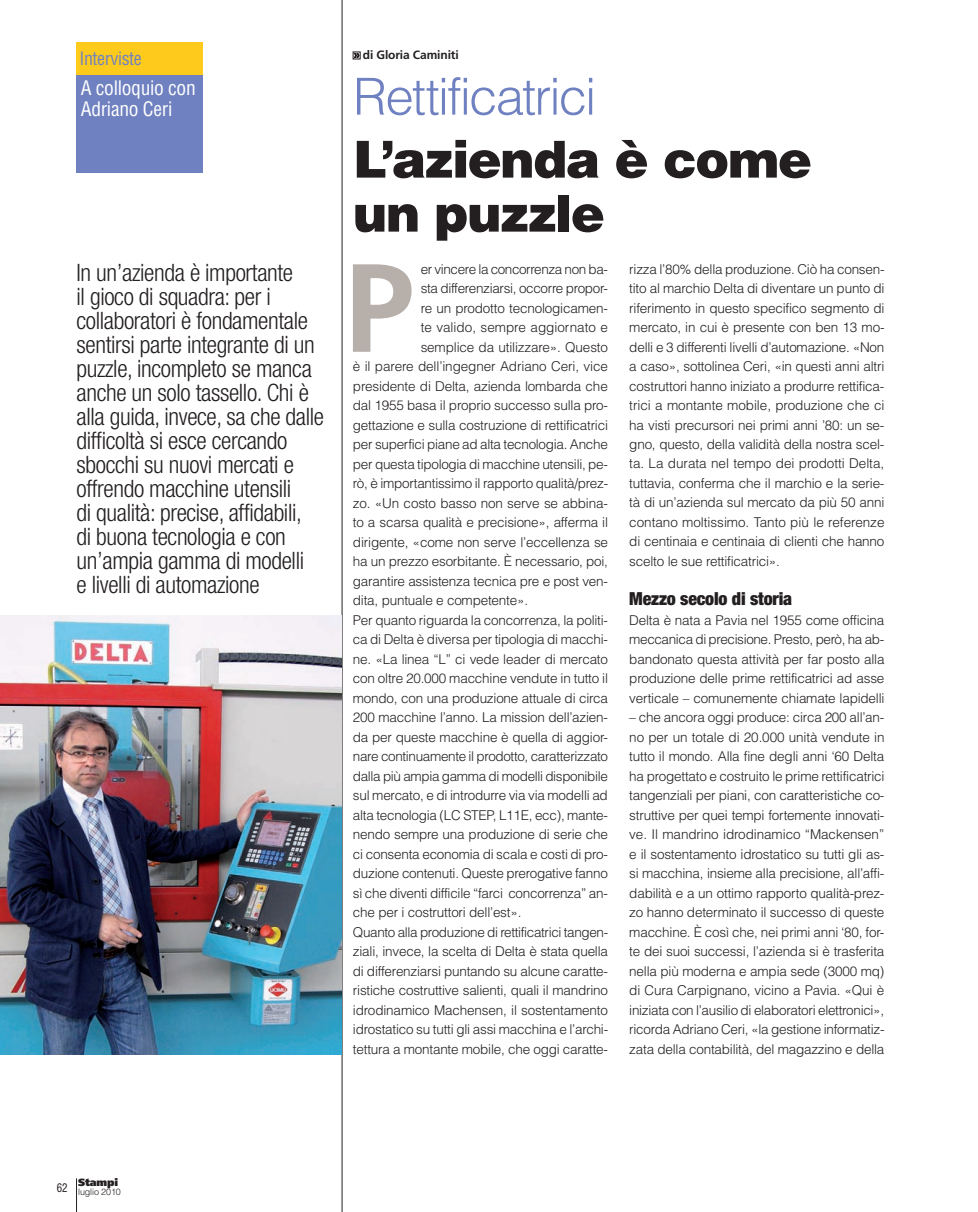
<style>
.page{position:relative;width:978px;height:1212px;background:#fff}
.page>*{position:absolute;margin:0;border:0;box-sizing:border-box;transform-origin:0 0}
.t1{font:700 125.25px "Frutiger LT Std";color:#b7afaa}
.t2{font:900 51px/54px "Helvetica LT Std";letter-spacing:-.02em;color:#231f20}
.t3{font:300 51px "Helvetica LT Std";letter-spacing:-.04em;color:#6f81c0}
.t4{font:300 condensed 24px/24px "Helvetica Neue LT Std";letter-spacing:-.015em;color:#231f20}
.t5{font:condensed 19.5px/21px "Helvetica LT Std";letter-spacing:-.015em;color:#fff}
.t6{font:900 condensed 18px "Helvetica Neue LT Std";letter-spacing:-.01em;color:#231f20}
.t7{font:condensed 18px "Helvetica LT Std";letter-spacing:-.025em;color:#6f81c0}
.t8{font:300 13.5px/19.5px "Helvetica LT Std";letter-spacing:-.015em;color:#231f20;text-align:justify}
.t9{font:700 12px "Frutiger LT Std";letter-spacing:-.01em;color:#231f20}
.t10{font:condensed 11.7px "Helvetica LT Std";color:#231f20;scale:.94 1}
.t11{font:900 10.5px "Frutiger LT Std";letter-spacing:-.015em;color:#231f20}
.t12{font:300 9px "Helvetica LT Std";letter-spacing:-.015em;color:#231f20}
</style>
<div class="page">
<hr style="left:342px;top:0;width:1px;height:1212px;background:#231f20">
<svg style="left:353px;top:52px;width:8px;height:7px"></svg>
<div style="left:77px;top:43px;width:126px;height:32px;background:#fecb1d"></div>
<div style="left:77px;top:75px;width:126px;height:97px;background:#6f81c0"></div>
<img style="left:0;top:616px;width:342px;height:438px">
<hr style="left:76px;top:1178px;width:1px;height:34px;background:#231f20">
<p class="t9" style="left:363px;top:48px;width:97px">di Gloria Caminiti</p>
<h3 class="t7" style="left:80px;top:47px;width:64px">Interviste</h3>
<h3 class="t5" style="left:81px;top:77px;width:117px">A colloquio con<br>Adriano Ceri</h3>
<h2 class="t3" style="left:353px;top:65px;width:245px">Rettificatrici</h2>
<h2 class="t2" style="left:353px;top:131px;width:461px">L’azienda è come un puzzle</h2>
<p class="t4" style="left:77px;top:260px;width:249px">In un’azienda è importante<br>il gioco di squadra: per i collaboratori è fondamentale sentirsi parte integrante di un puzzle, incompleto se manca anche un solo tassello. Chi è alla guida, invece, sa che dalle difficoltà si esce cercando sbocchi su nuovi mercati e offrendo macchine utensili<br>di qualità: precise, affidabili,<br>di buona tecnologia e con un’ampia gamma di modelli<br>e livelli di automazione</p>
<p class="t8" style="left:629px;top:259px;width:257px">rizza l’80% della produzione. Ciò ha consen&shy;tito al marchio Delta di diventare un punto di riferimento in questo specifico segmento di mercato, in cui è presente con ben 13 mo&shy;delli e 3 differenti livelli d’automazione. «Non a caso», sottolinea Ceri, «in questi anni altri costruttori hanno iniziato a produrre rettifica&shy;trici a montante mobile, produzione che ci ha visti precursori nei primi anni ’80: un se&shy;gno, questo, della validità della nostra scel&shy;ta. La durata nel tempo dei prodotti Delta, tuttavia, conferma che il marchio e la serie&shy;tà di un’azienda sul mercato da più 50 anni contano moltissimo. Tanto più le referenze di centinaia e centinaia di clienti che hanno scelto le sue rettificatrici».</p>
<h3 class="t6" style="left:629px;top:588px;width:164px">Mezzo secolo di storia</h3>
<p class="t8" style="left:629px;top:610px;width:257px">Delta è nata a Pavia nel 1955 come officina meccanica di precisione. Presto, però, ha ab&shy;bandonato questa attività per far posto alla produzione delle prime rettificatrici ad asse verticale – comunemente chiamate lapidelli</p>
<p class="t8" style="left:629px;top:708px;width:257px">– che ancora oggi produce: circa 200 all’an&shy;no per un totale di 20.000 unità vendute in tutto il mondo. Alla fine degli anni ‘60 Delta ha progettato e costruito le prime rettificatrici tangenziali per piani, con caratteristiche co&shy;struttive per quei tempi fortemente innovati&shy;ve. Il mandrino idrodinamico “Mackensen” e il sostentamento idrostatico su tutti gli as&shy;si macchina, insieme alla precisione, all’affi&shy;dabilità e a un ottimo rapporto qualità-prez&shy;zo hanno determinato il successo di queste macchine. È così che, nei primi anni ‘80, for&shy;te dei suoi successi, l’azienda si è trasferita nella più moderna e ampia sede (3000 mq) di Cura Carpignano, vicino a Pavia. «Qui è iniziata con l’ausilio di elaboratori elettronici», ricorda Adriano Ceri, «la gestione informatiz&shy;zata della contabilità, del magazzino e della</p>
<h1 class="t1" style="left:344px;top:235px;width:71px">P</h1>
<p class="t8" style="left:421px;top:259px;width:189px">er vincere la concorrenza non ba-</p>
<p class="t8" style="left:421px;top:279px;width:189px">sta differenziarsi, occorre propor-</p>
<p class="t8" style="left:421px;top:298px;width:189px">re un prodotto tecnologicamen-</p>
<p class="t8" style="left:421px;top:318px;width:189px">te valido, sempre aggiornato e</p>
<p class="t8" style="left:421px;top:337px;width:189px">semplice da utilizzare». Questo</p>
<p class="t8" style="left:353px;top:357px;width:257px">è il parere dell’ingegner Adriano Ceri, vice</p>
<p class="t8" style="left:353px;top:376px;width:256px">presidente di Delta, azienda lombarda che</p>
<p class="t8" style="left:353px;top:396px;width:257px">dal 1955 basa il proprio successo sulla pro-</p>
<p class="t8" style="left:353px;top:415px;width:257px">gettazione e sulla costruzione di rettificatrici</p>
<p class="t8" style="left:353px;top:434px;width:256px">per superfici piane ad alta tecnologia. Anche</p>
<p class="t8" style="left:353px;top:454px;width:257px">per questa tipologia di macchine utensili, pe-</p>
<p class="t8" style="left:353px;top:473px;width:257px">rò, è importantissimo il rapporto qualità/prez-</p>
<p class="t8" style="left:353px;top:493px;width:257px">zo. «Un costo basso non serve se abbina-</p>
<p class="t8" style="left:353px;top:512px;width:257px">to a scarsa qualità e precisione», afferma il</p>
<p class="t8" style="left:353px;top:532px;width:257px">dirigente, «come non serve l’eccellenza se</p>
<p class="t8" style="left:353px;top:551px;width:257px">ha un prezzo esorbitante. È necessario, poi,</p>
<p class="t8" style="left:353px;top:571px;width:257px">garantire assistenza tecnica pre e post ven-</p>
<p class="t8" style="left:353px;top:590px;width:177px">dita, puntuale e competente».</p>
<p class="t8" style="left:353px;top:610px;width:257px">Per quanto riguarda la concorrenza, la politi-</p>
<p class="t8" style="left:353px;top:629px;width:257px">ca di Delta è diversa per tipologia di macchi-</p>
<p class="t8" style="left:353px;top:649px;width:257px">ne. «La linea “L” ci vede leader di mercato</p>
<p class="t8" style="left:353px;top:668px;width:257px">con oltre 20.000 macchine vendute in tutto il</p>
<p class="t8" style="left:353px;top:688px;width:257px">mondo, con una produzione attuale di circa</p>
<p class="t8" style="left:353px;top:707px;width:257px">200 macchine l’anno. La mission dell’azien-</p>
<p class="t8" style="left:353px;top:727px;width:257px">da per queste macchine è quella di aggior-</p>
<p class="t8" style="left:353px;top:746px;width:257px">nare continuamente il prodotto, caratterizzato</p>
<p class="t8" style="left:353px;top:766px;width:256px">dalla più ampia gamma di modelli disponibile</p>
<p class="t8" style="left:353px;top:785px;width:256px">sul mercato, e di introdurre via via modelli ad</p>
<p class="t8" style="left:353px;top:805px;width:257px">alta tecnologia (LC STEP, L11E, ecc), mante-</p>
<p class="t8" style="left:353px;top:824px;width:257px">nendo sempre una produzione di serie che</p>
<p class="t8" style="left:353px;top:844px;width:257px">ci consenta economia di scala e costi di pro-</p>
<p class="t8" style="left:353px;top:863px;width:256px">duzione contenuti. Queste prerogative fanno</p>
<p class="t8" style="left:353px;top:883px;width:257px">sì che diventi difficile “farci concorrenza” an-</p>
<p class="t8" style="left:353px;top:902px;width:170px">che per i costruttori dell’est».</p>
<p class="t8" style="left:353px;top:922px;width:257px">Quanto alla produzione di rettificatrici tangen-</p>
<p class="t8" style="left:353px;top:941px;width:257px">ziali, invece, la scelta di Delta è stata quella</p>
<p class="t8" style="left:353px;top:961px;width:257px">di differenziarsi puntando su alcune caratte-</p>
<p class="t8" style="left:353px;top:980px;width:257px">ristiche costruttive salienti, quali il mandrino</p>
<p class="t8" style="left:353px;top:1000px;width:257px">idrodinamico Machensen, il sostentamento</p>
<p class="t8" style="left:353px;top:1019px;width:257px">idrostatico su tutti gli assi macchina e l’archi-</p>
<p class="t8" style="left:353px;top:1039px;width:257px">tettura a montante mobile, che oggi caratte-</p>
<p class="t10" style="left:57px;top:1181px;width:13px">62</p>
<p class="t11" style="left:78px;top:1176px;width:41px">Stampi</p>
<p class="t12" style="left:78px;top:1186px;width:44px">luglio 2010</p>
</div>
